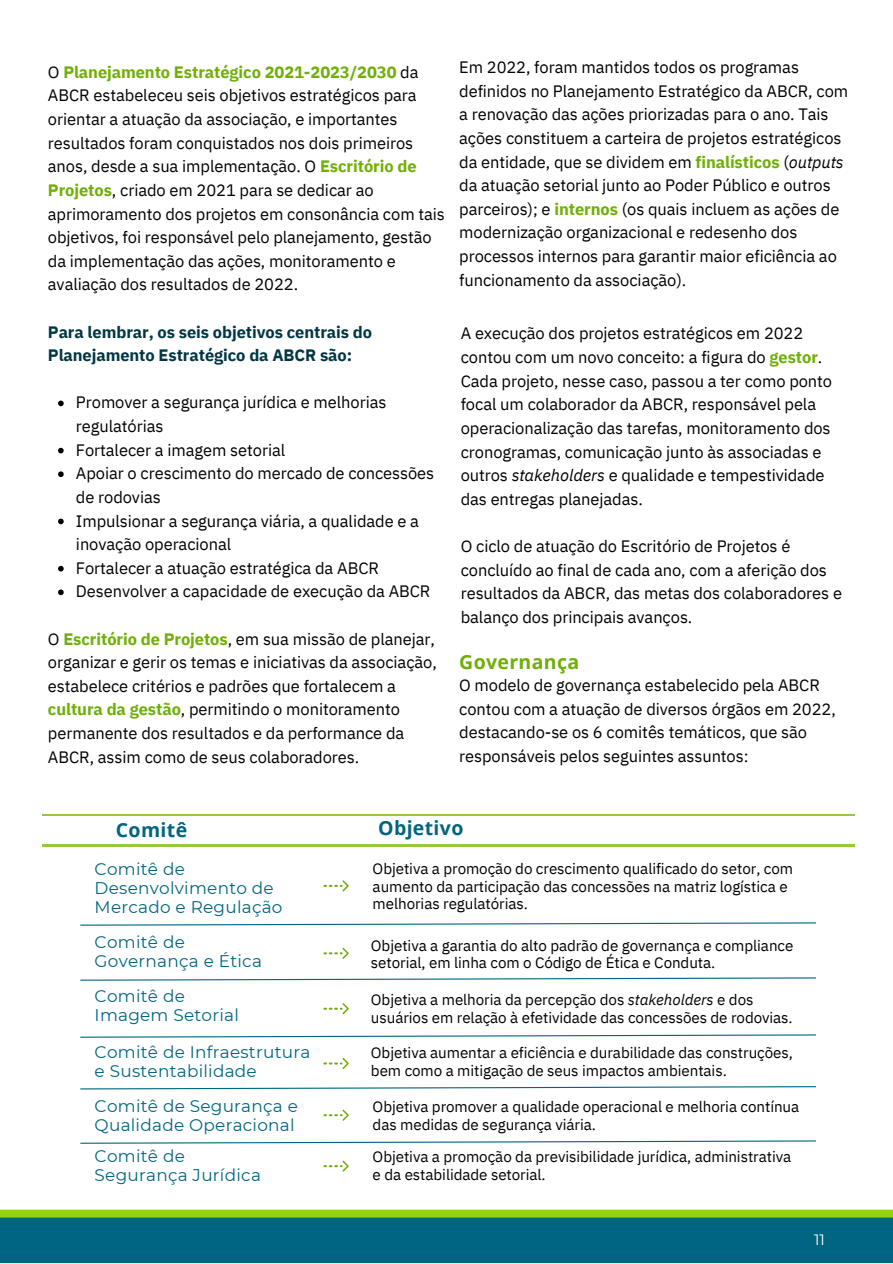
<style>
.page{position:relative;width:893px;height:1264px;background:#fff}
.page>*{position:absolute;margin:0;border:0;box-sizing:border-box;transform-origin:0 0}
.t1{font:700 19.5px "Open Sans";letter-spacing:.02em;color:#00657f}
.t2{font:700 19.5px "Open Sans";letter-spacing:.02em;color:#6faf06}
.t3{font:16.8px/18.9px "Montserrat";letter-spacing:.015em;color:#006682}
.t4{font:16.5px/23.5px "IBM Plex Sans";letter-spacing:-.005em;color:#000}
.t5{font:700 16.5px/23.5px "IBM Plex Sans";letter-spacing:-.005em;color:#003644}
.t6{font:15.15px/17.7px "IBM Plex Sans";letter-spacing:-.005em;color:#000}
.t7{font:15px "Montserrat";color:#fff}
.s1{font-weight:700;color:#6faf06}
.s2{font-style:italic}
</style>
<div class="page">
<svg style="left:58px;top:400px;width:6px;height:6px"></svg>
<svg style="left:58px;top:448px;width:6px;height:5px"></svg>
<svg style="left:58px;top:471px;width:6px;height:6px"></svg>
<svg style="left:58px;top:518px;width:6px;height:6px"></svg>
<svg style="left:58px;top:566px;width:6px;height:5px"></svg>
<svg style="left:58px;top:589px;width:6px;height:6px"></svg>
<div style="left:0;top:1213px;width:892px;height:49px;background:#006580"></div>
<div style="left:0;top:1209px;width:892px;height:8px;background:#92d409"></div>
<hr style="left:42px;top:845px;width:67px;height:1px;background:#94c93d">
<hr style="left:109px;top:845px;width:125px;height:1px;background:#94c93d">
<hr style="left:234px;top:845px;width:135px;height:1px;background:#94c93d">
<hr style="left:369px;top:845px;width:104px;height:1px;background:#94c93d">
<hr style="left:473px;top:845px;width:381px;height:1px;background:#94c93d">
<hr style="left:42px;top:814px;width:67px;height:1px;background:#94c93d">
<hr style="left:109px;top:814px;width:125px;height:1px;background:#94c93d">
<hr style="left:234px;top:814px;width:135px;height:1px;background:#94c93d">
<hr style="left:369px;top:814px;width:104px;height:1px;background:#94c93d">
<hr style="left:473px;top:814px;width:381px;height:1px;background:#94c93d">
<svg style="left:80px;top:922px;width:736px;height:4px"></svg>
<svg style="left:80px;top:977px;width:736px;height:4px"></svg>
<svg style="left:80px;top:1034px;width:736px;height:4px"></svg>
<svg style="left:80px;top:1086px;width:736px;height:4px"></svg>
<svg style="left:80px;top:1140px;width:736px;height:4px"></svg>
<svg style="left:324px;top:880px;width:25px;height:12px"></svg>
<svg style="left:324px;top:947px;width:25px;height:12px"></svg>
<svg style="left:324px;top:1003px;width:25px;height:12px"></svg>
<svg style="left:324px;top:1058px;width:25px;height:11px"></svg>
<svg style="left:324px;top:1109px;width:25px;height:12px"></svg>
<svg style="left:324px;top:1160px;width:25px;height:12px"></svg>
<p class="t4" style="left:48px;top:60px;width:398px">O <span class="s1">Planejamento Estratégico 2021-2023/2030</span> da ABCR estabeleceu seis objetivos estratégicos para orientar a atuação da associação, e importantes resultados foram conquistados nos dois primeiros anos, desde a sua implementação. O <span class="s1">Escritório de Projetos</span>, criado em 2021 para se dedicar ao aprimoramento dos projetos em consonância com tais objetivos, foi responsável pelo planejamento, gestão da implementação das ações, monitoramento e avaliação dos resultados de 2022.</p>
<p class="t5" style="left:48px;top:319px;width:326px">Para lembrar, os seis objetivos centrais do<br>Planejamento Estratégico da ABCR são:</p>
<p class="t4" style="left:76px;top:390px;width:312px">Promover a segurança jurídica e melhorias regulatórias</p>
<p class="t4" style="left:76px;top:437px;width:211px">Fortalecer a imagem setorial</p>
<p class="t4" style="left:76px;top:461px;width:360px">Apoiar o crescimento do mercado de concessões de rodovias</p>
<p class="t4" style="left:76px;top:508px;width:344px">Impulsionar a segurança viária, a qualidade e a inovação operacional</p>
<p class="t4" style="left:76px;top:556px;width:304px">Fortalecer a atuação estratégica da ABCR</p>
<p class="t4" style="left:76px;top:579px;width:356px">Desenvolver a capacidade de execução da ABCR</p>
<p class="t4" style="left:48px;top:626px;width:390px">O <span class="s1">Escritório de Projetos</span>, em sua missão de planejar, organizar e gerir os temas e iniciativas da associação, estabelece critérios e padrões que fortalecem a <span class="s1">cultura da gestão</span>, permitindo o monitoramento permanente dos resultados e da performance da ABCR, assim como de seus colaboradores.</p>
<p class="t4" style="left:459px;top:55px;width:390px">Em 2022, foram mantidos todos os programas definidos no Planejamento Estratégico da ABCR, com a renovação das ações priorizadas para o ano. Tais ações constituem a carteira de projetos estratégicos da entidade, que se dividem em <span class="s1">finalísticos</span> (<span class="s2">outputs </span>da atuação setorial junto ao Poder Público e outros parceiros); e <span class="s1">internos</span> (os quais incluem as ações de modernização organizacional e redesenho dos processos internos para garantir maior eficiência ao funcionamento da associação).</p>
<p class="t4" style="left:460px;top:321px;width:373px">A execução dos projetos estratégicos em 2022 contou com um novo conceito: a figura do <span class="s1">gestor</span>.<br>Cada projeto, nesse caso, passou a ter como ponto focal um colaborador da ABCR, responsável pela operacionalização das tarefas, monitoramento dos cronogramas, comunicação junto às associadas e outros <span class="s2">stakeholders</span> e qualidade e tempestividade das entregas planejadas.</p>
<p class="t4" style="left:460px;top:534px;width:383px">O ciclo de atuação do Escritório de Projetos é concluído ao final de cada ano, com a aferição dos resultados da ABCR, das metas dos colaboradores e balanço dos principais avanços.</p>
<p class="t2" style="left:459px;top:648px;width:121px">Governança</p>
<p class="t4" style="left:459px;top:673px;width:378px">O modelo de governança estabelecido pela ABCR contou com a atuação de diversos órgãos em 2022, destacando-se os 6 comitês temáticos, que são responsáveis pelos seguintes assuntos:</p>
<p class="t1" style="left:116px;top:816px;width:73px">Comitê</p>
<p class="t1" style="left:378px;top:814px;width:87px">Objetivo</p>
<p class="t3" style="left:95px;top:860px;width:189px">Comitê de<br>Desenvolvimento de<br>Mercado e Regulação</p>
<p class="t6" style="left:372px;top:859px;width:422px">Objetiva a promoção do crescimento qualificado do setor, com aumento da participação das concessões na matriz logística e melhorias regulatórias.</p>
<p class="t3" style="left:95px;top:932px;width:169px">Comitê de<br>Governança e Ética</p>
<p class="t3" style="left:95px;top:986px;width:146px">Comitê de<br>Imagem Setorial</p>
<p class="t3" style="left:95px;top:1042px;width:217px">Comitê de Infraestrutura e Sustentabilidade</p>
<p class="t3" style="left:95px;top:1096px;width:205px">Comitê de Segurança e<br>Qualidade Operacional</p>
<p class="t3" style="left:95px;top:1146px;width:168px">Comitê de<br>Segurança Jurídica</p>
<p class="t6" style="left:371px;top:936px;width:424px">Objetiva a garantia do alto padrão de governança e compliance setorial, em linha com o Código de Ética e Conduta.</p>
<p class="t6" style="left:371px;top:990px;width:423px">Objetiva a melhoria da percepção dos <span class="s2">stakeholders</span> e dos usuários em relação à efetividade das concessões de rodovias.</p>
<p class="t6" style="left:371px;top:1043px;width:423px">Objetiva aumentar a eficiência e durabilidade das construções, bem como a mitigação de seus impactos ambientais.</p>
<p class="t6" style="left:372px;top:1097px;width:428px">Objetiva promover a qualidade operacional e melhoria contínua das medidas de segurança viária.</p>
<p class="t6" style="left:372px;top:1147px;width:420px">Objetiva a promoção da previsibilidade jurídica, administrativa e da estabilidade setorial.</p>
<p class="t7" style="left:814px;top:1230px;width:13px">11</p>
</div>
